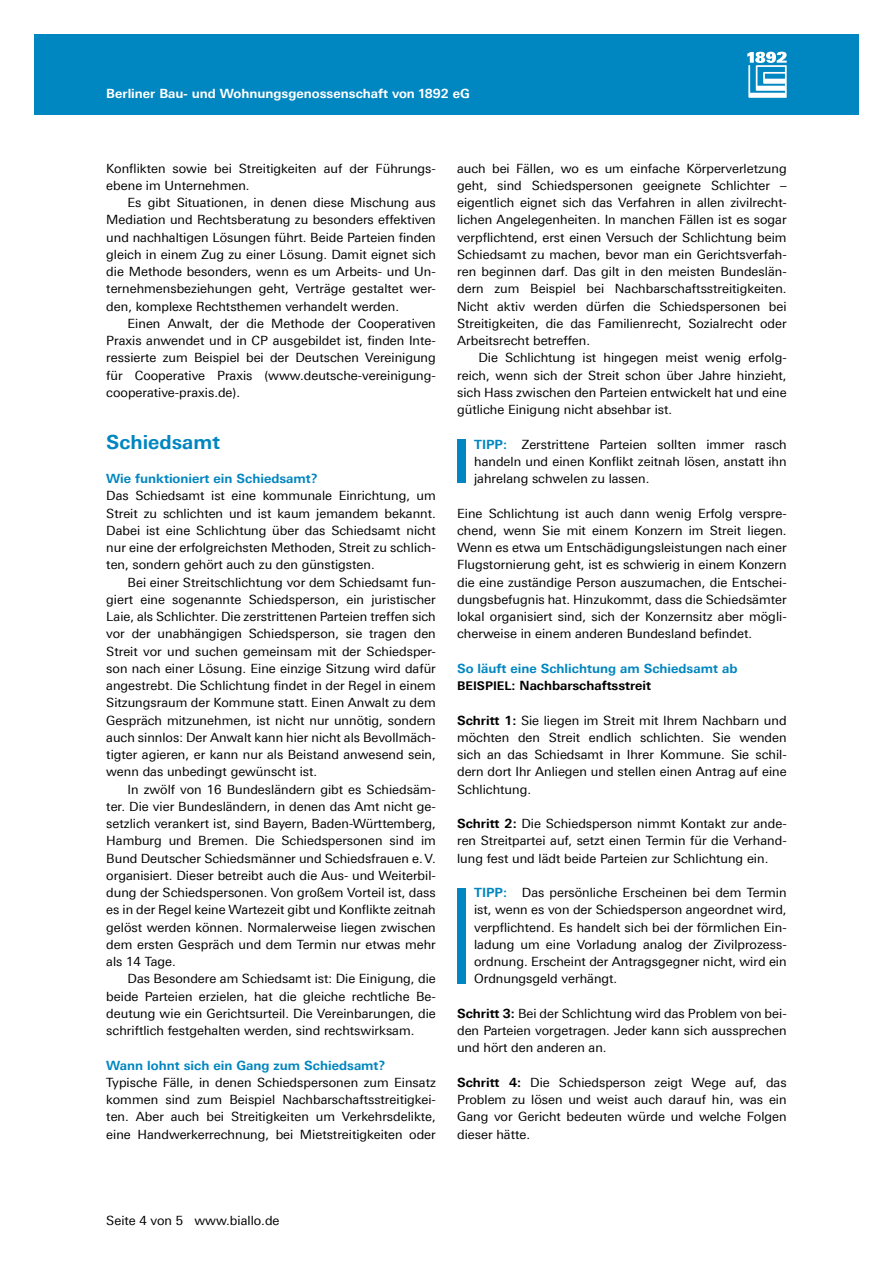
<style>
.page{position:relative;width:893px;height:1263px;background:#fff}
.page>*{position:absolute;margin:0;border:0;box-sizing:border-box;transform-origin:0 0}
.t1{font:700 19.5px "Linotype Univers 630";color:#0086c0}
.t2{font:12.75px/17.2px "Linotype Univers 430";color:#000;text-align:justify}
.t3{font:700 12.75px/17.2px "Linotype Univers 630";color:#0086c0}
.t4{font:700 12.75px "Linotype Univers 630";color:#fff}
.s1{font-family:"Linotype Univers 630";font-weight:700;color:#0086c0}
.s2{font-size:12px;color:#000}
.s3{color:#000}
.s4{font-family:"Linotype Univers 630";font-weight:700}
</style>
<div class="page">
<div style="left:34px;top:34px;width:825px;height:81px;background:#0086c0"></div>
<svg style="left:747px;top:52px;width:40px;height:46px"></svg>
<div style="left:457px;top:440px;width:9px;height:43px;background:#0086c0"></div>
<div style="left:457px;top:888px;width:9px;height:95px;background:#0086c0"></div>
<p class="t4" style="left:106px;top:86px;width:365px">Berliner Bau- und Wohnungsgenossenschaft von 1892 eG</p>
<p class="t2" style="left:106px;top:159px;width:330px">Konflikten sowie bei Streitigkeiten auf der Führungs&shy;ebene im Unternehmen.</p>
<p class="t2" style="left:106px;top:194px;width:331px;text-indent:21px">Es gibt Situationen, in denen diese Mischung aus Mediation und Rechtsberatung zu besonders effektiven und nachhaltigen Lösungen führt. Beide Parteien finden gleich in einem Zug zu einer Lösung. Damit eignet sich die Methode besonders, wenn es um Arbeits- und Un&shy;ternehmensbeziehungen geht, Verträge gestaltet wer&shy;den, komplexe Rechtsthemen verhandelt werden.</p>
<p class="t2" style="left:106px;top:315px;width:331px;text-indent:21px">Einen Anwalt, der die Methode der Cooperativen Praxis anwendet und in CP ausgebildet ist, finden Inte&shy;ressierte zum Beispiel bei der Deutschen Vereinigung für Cooperative Praxis (www.deutsche-vereinigung&shy;cooperative-praxis.de).</p>
<h1 class="t1" style="left:106px;top:430px;width:115px">Schiedsamt</h1>
<p class="t3" style="left:106px;top:470px;width:213px">Wie funktioniert ein Schiedsamt?</p>
<p class="t2" style="left:106px;top:487px;width:331px">Das Schiedsamt ist eine kommunale Einrichtung, um Streit zu schlichten und ist kaum jemandem bekannt.<br>Dabei ist eine Schlichtung über das Schiedsamt nicht nur eine der erfolgreichsten Methoden, Streit zu schlich&shy;ten, sondern gehört auch zu den günstigsten.</p>
<p class="t2" style="left:106px;top:573px;width:331px;text-indent:21px">Bei einer Streitschlichtung vor dem Schiedsamt fun&shy;giert eine sogenannte Schiedsperson, ein juristischer Laie, als Schlichter. Die zerstrittenen Parteien treffen sich vor der unabhängigen Schiedsperson, sie tragen den Streit vor und suchen gemeinsam mit der Schiedsper&shy;son nach einer Lösung. Eine einzige Sitzung wird dafür angestrebt. Die Schlichtung findet in der Regel in einem Sitzungsraum der Kommune statt. Einen Anwalt zu dem Gespräch mitzunehmen, ist nicht nur unnötig, sondern auch sinnlos: Der Anwalt kann hier nicht als Bevollmäch&shy;tigter agieren, er kann nur als Beistand anwesend sein, wenn das unbedingt gewünscht ist.</p>
<p class="t2" style="left:106px;top:780px;width:331px;text-indent:21px">In zwölf von 16 Bundesländern gibt es Schiedsäm&shy;ter. Die vier Bundesländern, in denen das Amt nicht ge&shy;setzlich verankert ist, sind Bayern, Baden-Württemberg, Hamburg und Bremen. Die Schiedspersonen sind im Bund Deutscher Schiedsmänner und Schiedsfrauen e.V. organisiert. Dieser betreibt auch die Aus- und Weiterbil&shy;dung der Schiedspersonen. Von großem Vorteil ist, dass es in der Regel keine Wartezeit gibt und Konflikte zeitnah gelöst werden können. Normalerweise liegen zwischen dem ersten Gespräch und dem Termin nur etwas mehr als 14 Tage.</p>
<p class="t2" style="left:106px;top:970px;width:331px;text-indent:21px">Das Besondere am Schiedsamt ist: Die Einigung, die beide Parteien erzielen, hat die gleiche rechtliche Be&shy;deutung wie ein Gerichtsurteil. Die Vereinbarungen, die schriftlich festgehalten werden, sind rechtswirksam.</p>
<p class="t3" style="left:106px;top:1056px;width:281px">Wann lohnt sich ein Gang zum Schiedsamt?</p>
<p class="t2" style="left:106px;top:1074px;width:331px">Typische Fälle, in denen Schiedspersonen zum Einsatz kommen sind zum Beispiel Nachbarschaftsstreitigkei&shy;ten. Aber auch bei Streitigkeiten um Verkehrsdelikte, eine Handwerkerrechnung, bei Mietstreitigkeiten oder</p>
<p class="t2" style="left:457px;top:159px;width:331px">auch bei Fällen, wo es um einfache Körperverletzung geht, sind Schiedspersonen geeignete Schlichter – eigentlich eignet sich das Verfahren in allen zivilrecht&shy;lichen Angelegenheiten. In manchen Fällen ist es sogar verpflichtend, erst einen Versuch der Schlichtung beim Schiedsamt zu machen, bevor man ein Gerichtsverfah&shy;ren beginnen darf. Das gilt in den meisten Bundeslän&shy;dern zum Beispiel bei Nachbarschaftsstreitigkeiten.<br>Nicht aktiv werden dürfen die Schiedspersonen bei Streitigkeiten, die das Familienrecht, Sozialrecht oder Arbeitsrecht betreffen.</p>
<p class="t2" style="left:457px;top:349px;width:331px;text-indent:21px">Die Schlichtung ist hingegen meist wenig erfolg&shy;reich, wenn sich der Streit schon über Jahre hinzieht, sich Hass zwischen den Parteien entwickelt hat und eine gütliche Einigung nicht absehbar ist.</p>
<p class="t2" style="left:474px;top:435px;width:314px"><span class="s1">TIPP:</span> Zerstrittene Parteien sollten immer rasch handeln und einen Konflikt zeitnah lösen, anstatt ihn jahrelang schwelen zu lassen.</p>
<p class="t2" style="left:457px;top:504px;width:331px">Eine Schlichtung ist auch dann wenig Erfolg verspre&shy;chend, wenn Sie mit einem Konzern im Streit liegen.<br>Wenn es etwa um Entschädigungsleistungen nach einer Flugstornierung geht, ist es schwierig in einem Konzern die eine zuständige Person auszumachen, die Entschei&shy;dungsbefugnis hat. Hinzukommt, dass die Schiedsämter lokal organisiert sind, sich der Konzernsitz aber mögli&shy;cherweise in einem anderen Bundesland befindet.</p>
<p class="t3" style="left:457px;top:660px;width:282px">So läuft eine Schlichtung am Schiedsamt ab<br><span class="s2">BEISPIEL</span><span class="s3">: Nachbarschaftsstreit</span></p>
<p class="t2" style="left:457px;top:711px;width:331px"><span class="s4">Schritt 1:</span> Sie liegen im Streit mit Ihrem Nachbarn und möchten den Streit endlich schlichten. Sie wenden sich an das Schiedsamt in Ihrer Kommune. Sie schil&shy;dern dort Ihr Anliegen und stellen einen Antrag auf eine Schlichtung.</p>
<p class="t2" style="left:457px;top:815px;width:331px"><span class="s4">Schritt 2:</span> Die Schiedsperson nimmt Kontakt zur ande&shy;ren Streitpartei auf, setzt einen Termin für die Verhand&shy;lung fest und lädt beide Parteien zur Schlichtung ein.</p>
<p class="t2" style="left:474px;top:884px;width:314px"><span class="s1">TIPP:</span> Das persönliche Erscheinen bei dem Termin ist, wenn es von der Schiedsperson angeordnet wird, verpflichtend. Es handelt sich bei der förmlichen Ein&shy;ladung um eine Vorladung analog der Zivilprozess&shy;ordnung. Erscheint der Antragsgegner nicht, wird ein Ordnungsgeld verhängt.</p>
<p class="t2" style="left:457px;top:1005px;width:331px"><span class="s4">Schritt 3:</span> Bei der Schlichtung wird das Problem von bei&shy;den Parteien vorgetragen. Jeder kann sich aussprechen und hört den anderen an.</p>
<p class="t2" style="left:457px;top:1074px;width:331px"><span class="s4">Schritt 4:</span> Die Schiedsperson zeigt Wege auf, das Problem zu lösen und weist auch darauf hin, was ein Gang vor Gericht bedeuten würde und welche Folgen dieser hätte.</p>
<p class="t2" style="left:106px;top:1212px;width:175px">Seite 4 von 5 www.biallo.de</p>
</div>
